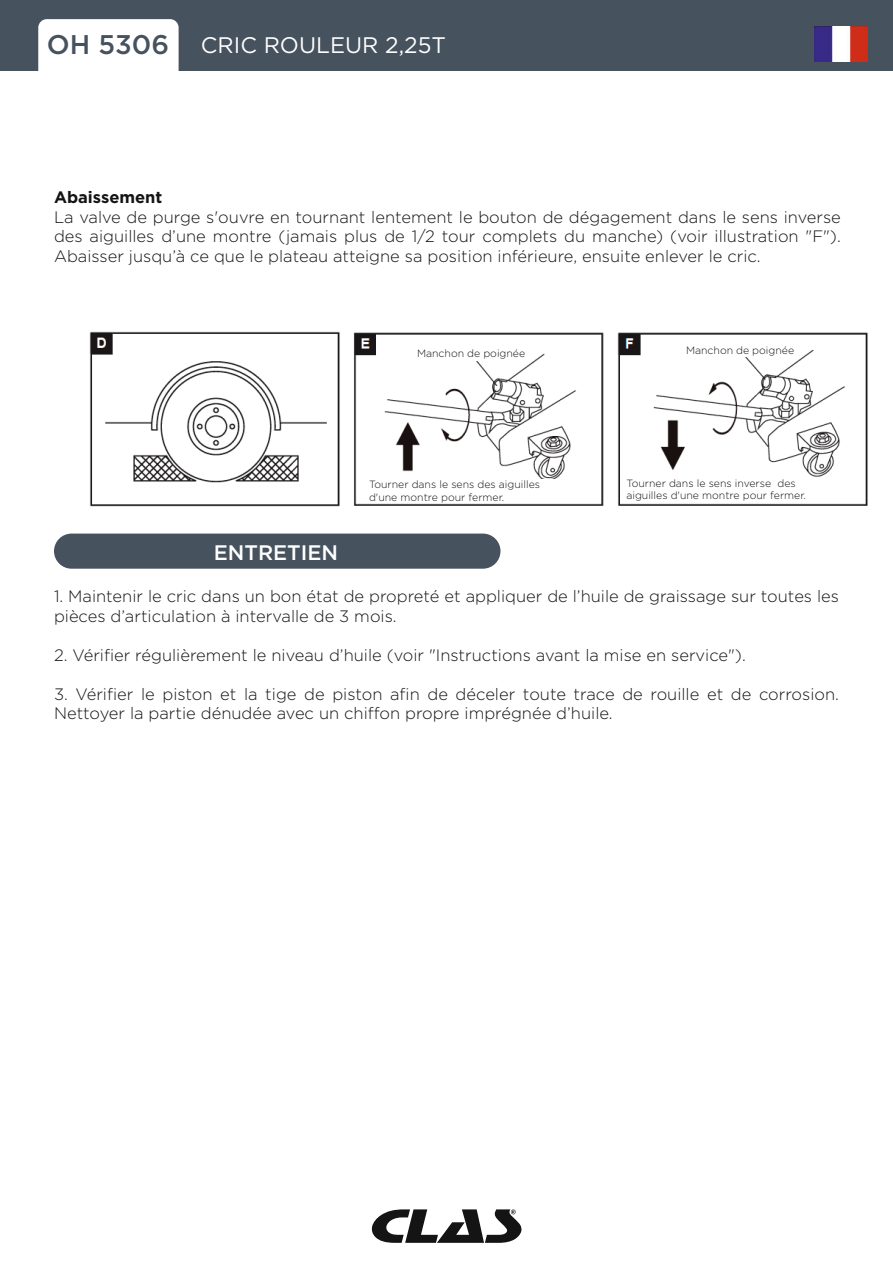
<style>
.page{position:relative;width:893px;height:1263px;background:#fff}
.page>*{position:absolute;margin:0;border:0;box-sizing:border-box;transform-origin:0 0}
.t1{font:22.5px "Gotham";color:#fff}
.t2{font:500 21px "Gotham";color:#fff}
.t3{font:300 16.5px/19.5px "Gotham";color:#131413}
.t4{font:700 16.5px "Gotham";color:#131413}
.t5{font:300 10.5px/12.6px "Gotham";color:#131413}
.s1{font-weight:500;font-size:27px;color:#47525f}
</style>
<div class="page">
<div style="left:0;top:0;width:893px;height:71px;background:#47525f"></div>
<div style="left:38px;top:19px;width:141px;height:70px;background:#fff;border-radius:9px"></div>
<img style="left:814px;top:26px;width:53px;height:35px">
<svg style="left:371px;top:1209px;width:151px;height:34px"></svg>
<div style="left:56px;top:535px;width:443px;height:32px;background:#47525f;border-radius:16px"></div>
<div style="left:54px;top:534px;width:446px;height:35px;border:3px solid #47525f;border-radius:16px"></div>
<img style="left:89px;top:331px;width:251px;height:176px">
<img style="left:353px;top:332px;width:515px;height:174px">
<div style="left:417px;top:349px;width:108px;height:12px;background:#fff"></div>
<div style="left:787px;top:480px;width:49px;height:12px;background:#fff"></div>
<div style="left:369px;top:480px;width:188px;height:21px;background:#fff"></div>
<div style="left:686px;top:346px;width:108px;height:11px;background:#fff"></div>
<div style="left:626px;top:478px;width:188px;height:21px;background:#fff"></div>
<h1 class="t1" style="left:47px;top:31px;width:401px"><span class="s1">OH 5306</span> CRIC ROULEUR 2,25T</h1>
<p class="t4" style="left:54px;top:186px;width:110px">Abaissement</p>
<p class="t3" style="left:54px;top:206px;width:788px;text-align:justify">La valve de purge s'ouvre en tournant lentement le bouton de dégagement dans le sens inverse des aiguilles d’une montre (jamais plus de 1/2 tour complets du manche) (voir illustration "F").<br>Abaisser jusqu’à ce que le plateau atteigne sa position inférieure, ensuite enlever le cric.</p>
<p class="t5" style="left:417px;top:347px;width:110px">Manchon de poignée</p>
<p class="t5" style="left:369px;top:478px;width:173px">Tourner dans le sens des aiguilles d'une montre pour fermer.</p>
<p class="t5" style="left:686px;top:344px;width:110px">Manchon de poignée</p>
<p class="t5" style="left:626px;top:476px;width:181px">Tourner dans le sens inverse des aiguilles d'une montre pour fermer.</p>
<p class="t2" style="left:214px;top:538px;width:126px">ENTRETIEN</p>
<p class="t3" style="left:54px;top:586px;width:786px">1. Maintenir le cric dans un bon état de propreté et appliquer de l’huile de graissage sur toutes les pièces d’articulation à intervalle de 3 mois.</p>
<p class="t3" style="left:54px;top:645px;width:693px">2. Vérifier régulièrement le niveau d’huile (voir "Instructions avant la mise en service").</p>
<p class="t3" style="left:54px;top:684px;width:786px">3. Vérifier le piston et la tige de piston afin de déceler toute trace de rouille et de corrosion.<br>Nettoyer la partie dénudée avec un chiffon propre imprégnée d’huile.</p>
</div>
